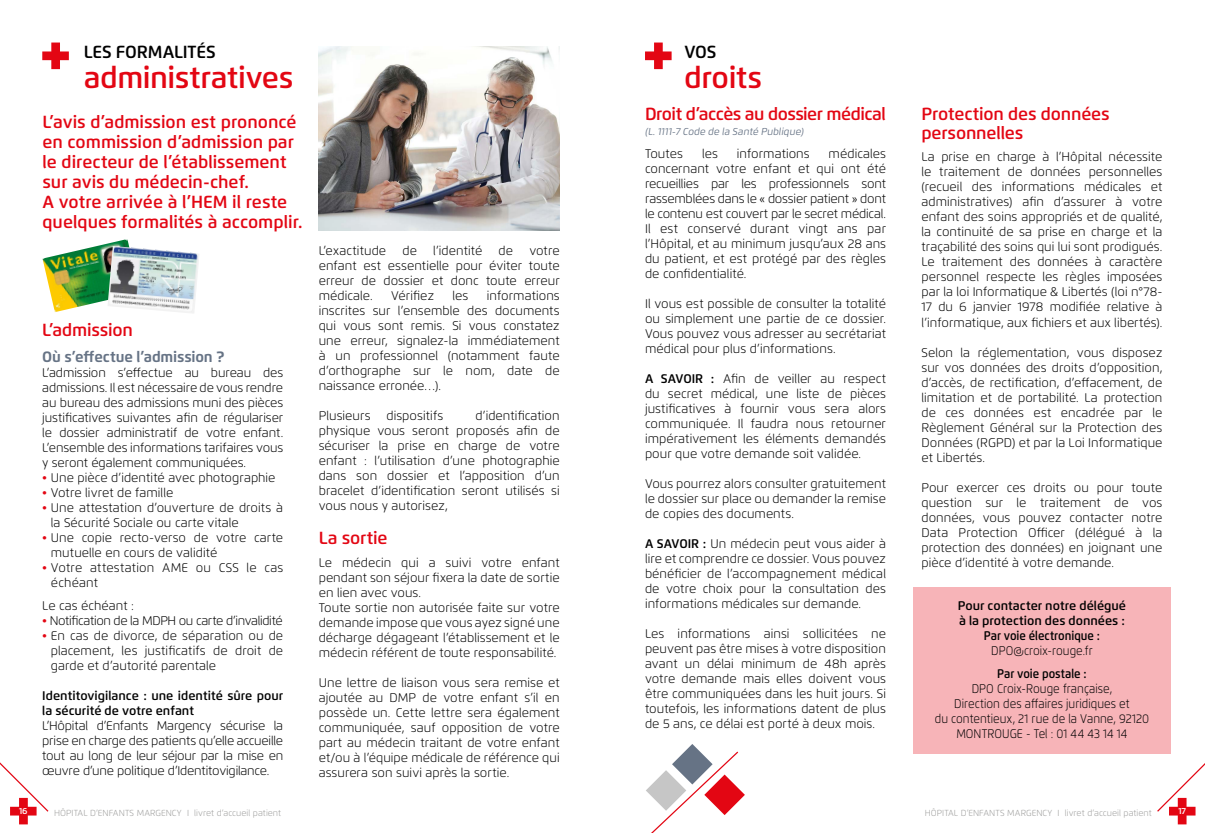
<style>
.page{position:relative;width:1205px;height:833px;background:#fff}
.page>*{position:absolute;margin:0;border:0;box-sizing:border-box;transform-origin:0 0}
.t1{font:600 30px "Flexo";letter-spacing:-.015em;color:#e30613}
.t2{font:600 17.5px/20px "Flexo";letter-spacing:-.005em;color:#e30613}
.t3{font:600 17.5px "Flexo";letter-spacing:-.03em;color:#e30613}
.t4{font:600 17.5px "Flexo";letter-spacing:-.01em;color:#000}
.t5{font:700 15px "Flexo";letter-spacing:-.01em;color:#667385}
.t6{font:300 12.5px/15px "Flexo";letter-spacing:.005em;color:#000;text-align:justify}
.t7{font:300 12.5px/15px "Flexo";letter-spacing:.005em;color:#000;text-align:center;scale:.9 1}
.t8{font:600 12.5px/15px "Flexo";color:#000}
.t9{font:300 12.5px "Flexo";letter-spacing:-.03em;color:#000}
.t10{font:600 12.5px "Flexo";color:#000;scale:.9 1}
.t11{font:italic 10px "Flexo";letter-spacing:.01em;color:#667385}
.t12{font:300 8.75px "Flexo";color:#9d9d9c}
.t13{font:600 8.75px "Flexo";color:#fff}
.s1{color:#e30613}
.s2{font-weight:600}
</style>
<div class="page">
<svg style="left:42px;top:43px;width:27px;height:26px"></svg>
<svg style="left:645px;top:43px;width:26px;height:26px"></svg>
<div style="left:913px;top:587px;width:258px;height:166px;background:#f7b4b8"></div>
<img style="left:319px;top:47px;width:241px;height:183px">
<img style="left:43px;top:239px;width:86px;height:73px">
<img style="left:108px;top:246px;width:91px;height:67px">
<svg style="left:646px;top:744px;width:99px;height:89px"></svg>
<div style="left:1178px;top:798px;width:8px;height:26px;background:#e30613"></div>
<div style="left:1169px;top:806px;width:26px;height:9px;background:#e30613"></div>
<svg style="left:1156px;top:753px;width:49px;height:60px"></svg>
<div style="left:19px;top:798px;width:9px;height:26px;background:#e30613"></div>
<div style="left:10px;top:806px;width:27px;height:9px;background:#e30613"></div>
<svg style="left:0;top:762px;width:49px;height:51px"></svg>
<h2 class="t4" style="left:84px;top:41px;width:133px">LES FORMALITÉS</h2>
<h1 class="t1" style="left:84px;top:59px;width:211px">administratives</h1>
<h2 class="t2" style="left:43px;top:112px;width:261px">L’avis d’admission est prononcé en commission d’admission par le directeur de l’établissement sur avis du médecin-chef.<br>A votre arrivée à l’HEM il reste quelques formalités à accomplir.</h2>
<h2 class="t2" style="left:42px;top:320px;width:92px">L’admission</h2>
<p class="t5" style="left:42px;top:347px;width:183px">Où s’effectue l’admission ?</p>
<p class="t6" style="left:42px;top:365px;width:242px">L’admission s’effectue au bureau des admissions. Il est nécessaire de vous rendre au bureau des admissions muni des pièces justificatives suivantes afin de régulariser le dossier administratif de votre enfant.<br>L’ensemble des informations tarifaires vous y seront également communiquées.</p>
<p class="t6" style="left:42px;top:470px;width:235px"><span class="s1">•</span> Une pièce d’identité avec photographie</p>
<p class="t6" style="left:42px;top:485px;width:133px"><span class="s1">•</span> Votre livret de famille</p>
<p class="t6" style="left:51px;top:500px;width:234px;text-indent:-9px"><span class="s1">•</span> Une attestation d’ouverture de droits à la Sécurité Sociale ou carte vitale</p>
<p class="t6" style="left:51px;top:530px;width:234px;text-indent:-9px"><span class="s1">•</span> Une copie recto-verso de votre carte mutuelle en cours de validité</p>
<p class="t6" style="left:51px;top:560px;width:234px;text-indent:-9px"><span class="s1">•</span> Votre attestation AME ou CSS le cas échéant</p>
<p class="t6" style="left:42px;top:597px;width:93px">Le cas échéant :</p>
<p class="t9" style="left:42px;top:612px;width:242px"><span class="s1">•</span> Notification de la MDPH ou carte d’invalidité</p>
<p class="t6" style="left:51px;top:627px;width:234px;text-indent:-9px"><span class="s1">•</span> En cas de divorce, de séparation ou de placement, les justificatifs de droit de garde et d’autorité parentale</p>
<p class="t8" style="left:42px;top:687px;width:242px">Identitovigilance : une identité sûre pour la sécurité de votre enfant</p>
<p class="t6" style="left:42px;top:717px;width:242px">L’Hôpital d’Enfants Margency sécurise la prise en charge des patients qu’elle accueille tout au long de leur séjour par la mise en œuvre d’une politique d’Identitovigilance.</p>
<p class="t6" style="left:319px;top:243px;width:69px">L’exactitude</p>
<p class="t6" style="left:402px;top:243px;width:16px">de</p>
<p class="t6" style="left:433px;top:243px;width:51px">l’identité</p>
<p class="t6" style="left:499px;top:243px;width:16px">de</p>
<p class="t6" style="left:319px;top:243px;width:242px;text-indent:211px">votre enfant est essentielle pour éviter toute erreur de dossier et donc toute erreur médicale.</p>
<p class="t6" style="left:319px;top:288px;width:242px;text-indent:168px">informations inscrites sur l’ensemble des documents qui vous sont remis. Si vous constatez une erreur, signalez-la immédiatement à un professionnel (notamment faute d’orthographe sur le nom, date de naissance erronée…).</p>
<p class="t6" style="left:319px;top:408px;width:53px">Plusieurs</p>
<p class="t6" style="left:386px;top:408px;width:58px">dispositifs</p>
<p class="t6" style="left:391px;top:288px;width:44px">Vérifiez</p>
<p class="t6" style="left:452px;top:288px;width:17px">les</p>
<p class="t6" style="left:319px;top:408px;width:242px;text-indent:157px">d’identification physique vous seront proposés afin de sécuriser la prise en charge de votre enfant : l’utilisation d’une photographie dans son dossier et l’apposition d’un bracelet d’identification seront utilisés si vous nous y autorisez,</p>
<h2 class="t2" style="left:319px;top:528px;width:70px">La sortie</h2>
<p class="t6" style="left:319px;top:555px;width:242px;text-align:left">Le médecin qui a suivi votre enfant pendant son séjour fixera la date de sortie en lien avec vous.<br>Toute sortie non autorisée faite sur votre demande impose que vous ayez signé une décharge dégageant l’établissement et le médecin référent de toute responsabilité.</p>
<p class="t6" style="left:319px;top:675px;width:242px">Une lettre de liaison vous sera remise et ajoutée au DMP de votre enfant s’il en possède un. Cette lettre sera également communiquée, sauf opposition de votre part au médecin traitant de votre enfant et/ou à l’équipe médicale de référence qui assurera son suivi après la sortie.</p>
<h2 class="t4" style="left:684px;top:41px;width:33px">VOS</h2>
<h1 class="t1" style="left:684px;top:59px;width:79px">droits</h1>
<h2 class="t3" style="left:645px;top:103px;width:242px">Droit d’accès au dossier médical</h2>
<p class="t11" style="left:645px;top:126px;width:160px">(L. 1111-7 Code de la Santé Publique)</p>
<p class="t6" style="left:645px;top:146px;width:40px">Toutes</p>
<p class="t6" style="left:702px;top:146px;width:17px">les</p>
<p class="t6" style="left:737px;top:146px;width:74px">informations</p>
<p class="t6" style="left:645px;top:146px;width:242px;text-indent:184px">médicales concernant votre enfant et qui ont été recueillies par les professionnels sont rassemblées dans le « dossier patient » dont le contenu est couvert par le secret médical.<br>Il est conservé durant vingt ans par l’Hôpital, et au minimum jusqu’aux 28 ans du patient, et est protégé par des règles de confidentialité.</p>
<p class="t6" style="left:645px;top:296px;width:242px">Il vous est possible de consulter la totalité ou simplement une partie de ce dossier.<br>Vous pouvez vous adresser au secrétariat médical pour plus d’informations.</p>
<p class="t6" style="left:645px;top:371px;width:242px"><span class="s2">A SAVOIR :</span> Afin de veiller au respect du secret médical, une liste de pièces justificatives à fournir vous sera alors communiquée. Il faudra nous retourner impérativement les éléments demandés pour que votre demande soit validée.</p>
<p class="t6" style="left:645px;top:476px;width:242px">Vous pourrez alors consulter gratuitement le dossier sur place ou demander la remise de copies des documents.</p>
<p class="t6" style="left:645px;top:536px;width:242px"><span class="s2">A SAVOIR :</span> Un médecin peut vous aider à lire et comprendre ce dossier. Vous pouvez bénéficier de l’accompagnement médical de votre choix pour la consultation des informations médicales sur demande.</p>
<p class="t6" style="left:645px;top:626px;width:242px">Les informations ainsi sollicitées ne peuvent pas être mises à votre disposition avant un délai minimum de 48h après votre demande mais elles doivent vous être communiquées dans les huit jours. Si toutefois, les informations datent de plus de 5 ans, ce délai est porté à deux mois.</p>
<h2 class="t2" style="left:921px;top:105px;width:190px;line-height:18.8px">Protection des données personnelles</h2>
<p class="t6" style="left:921px;top:150px;width:242px">La prise en charge à l’Hôpital nécessite le traitement de données personnelles (recueil des informations médicales et administratives) afin d’assurer à votre enfant des soins appropriés et de qualité, la continuité de sa prise en charge et la traçabilité des soins qui lui sont prodigués.<br>Le traitement des données à caractère personnel respecte les règles imposées par la loi Informatique &amp; Libertés (loi n°78- 17 du 6 janvier 1978 modifiée relative à l’informatique, aux fichiers et aux libertés).</p>
<p class="t6" style="left:921px;top:345px;width:242px">Selon la réglementation, vous disposez sur vos données des droits d’opposition, d’accès, de rectification, d’effacement, de limitation et de portabilité. La protection de ces données est encadrée par le Règlement Général sur la Protection des Données (RGPD) et par la Loi Informatique et Libertés.</p>
<p class="t6" style="left:921px;top:480px;width:242px">Pour exercer ces droits ou pour toute question sur le traitement de vos données, vous pouvez contacter notre Data Protection Officer (délégué à la protection des données) en joignant une pièce d’identité à votre demande.</p>
<p class="t8" style="left:958px;top:598px;width:170px;text-align:center">Pour contacter notre délégué à la protection des données :<br>Par voie électronique :</p>
<p class="t7" style="left:991px;top:643px;width:114px">DPO@croix-rouge.fr</p>
<p class="t10" style="left:997px;top:665px;width:101px">Par voie postale :</p>
<p class="t7" style="left:935px;top:681px;width:239px">DPO Croix-Rouge française,<br>Direction des affaires juridiques et<br>du contentieux, 21 rue de la Vanne, 92120<br>MONTROUGE - Tel : 01 44 43 14 14</p>
<p class="t13" style="left:19px;top:805px;width:10px">16</p>
<p class="t12" style="left:54px;top:807px;width:228px">HÔPITAL D’ENFANTS MARGENCY I livret d’accueil patient</p>
<p class="t12" style="left:925px;top:807px;width:228px">HÔPITAL D’ENFANTS MARGENCY I livret d’accueil patient</p>
<p class="t13" style="left:1178px;top:805px;width:9px">17</p>
</div>
